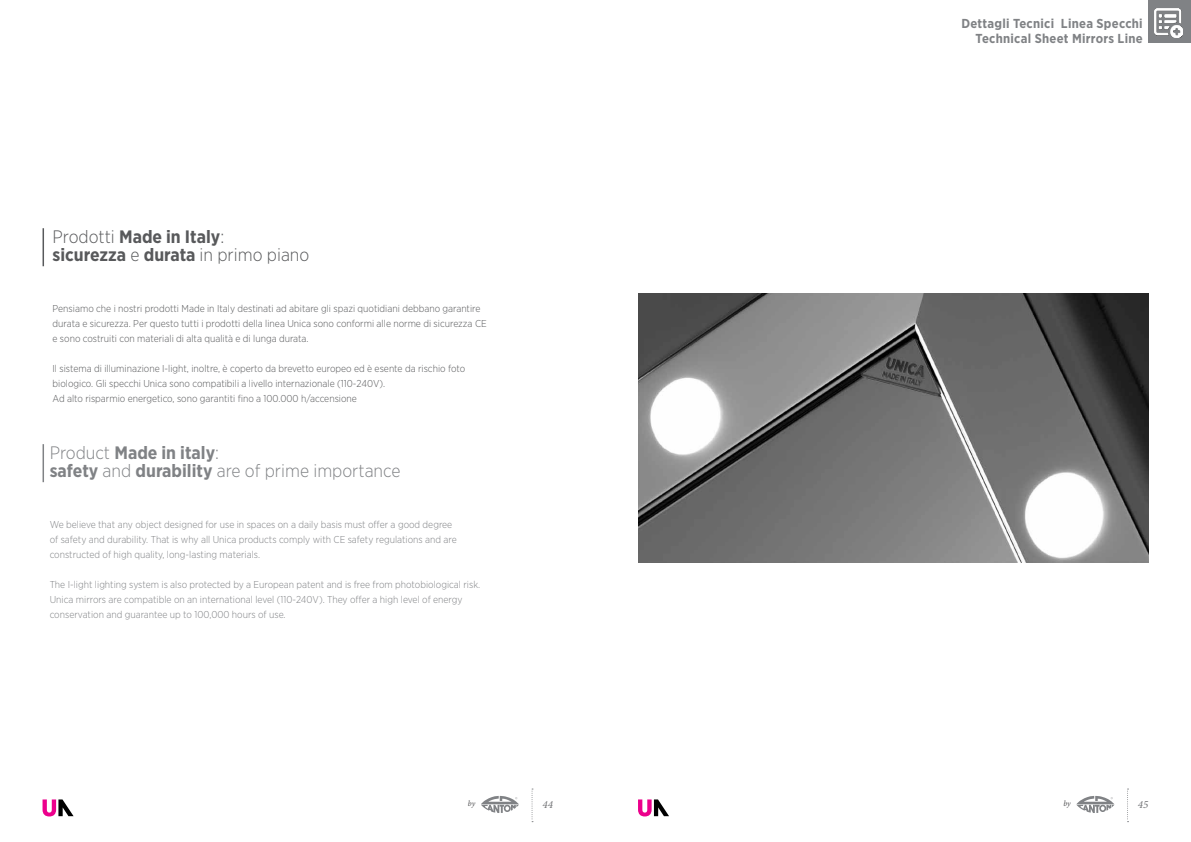
<style>
.page{position:relative;width:1191px;height:842px;background:#fff}
.page>*{position:absolute;margin:0;border:0;box-sizing:border-box;transform-origin:0 0}
.t1{font:300 18px/18px "Gotham Narrow";color:#808285}
.t2{font:700 18px/18px "Gotham Narrow";color:#58595b}
.t3{font:700 13px/15px "Gotham Narrow";letter-spacing:.02em;color:#808285;text-align:right}
.t4{font:italic 11px "Minion Pro";color:#717275}
.t5{font:300 10px/15px "Gotham Narrow";color:#58595b}
.t6{font:300 10px/15px "Gotham Narrow";color:#808285}
.t7{font:italic 8px "Minion Pro";color:#4d4d4f}
.s1{font-weight:300}
.s2{font-weight:700}
</style>
<div class="page">
<hr style="left:43px;top:228px;width:1px;height:38px;background:#58595b">
<hr style="left:43px;top:444px;width:1px;height:38px;background:#808285">
<img style="left:638px;top:293px;width:510px;height:270px">
<svg style="left:43px;top:799px;width:31px;height:17px"></svg>
<svg style="left:638px;top:799px;width:31px;height:17px"></svg>
<svg style="left:481px;top:796px;width:38px;height:17px"></svg>
<svg style="left:1076px;top:796px;width:38px;height:17px"></svg>
<svg style="left:531px;top:788px;width:2px;height:34px"></svg>
<svg style="left:1127px;top:788px;width:1px;height:34px"></svg>
<div style="left:1148px;top:0;width:43px;height:43px;background:#808285"></div>
<img style="left:1154px;top:9px;width:28px;height:28px">
<h1 class="t2" style="left:53px;top:227px;width:258px"><span class="s1">Prodotti</span> Made in Italy<span class="s1">:<br></span>sicurezza <span class="s1">e</span> durata <span class="s1">in primo piano</span></h1>
<p class="t5" style="left:53px;top:300px;width:436px">Pensiamo che i nostri prodotti Made in Italy destinati ad abitare gli spazi quotidiani debbano garantire durata e sicurezza. Per questo tutti i prodotti della linea Unica sono conformi alle norme di sicurezza CE e sono costruiti con materiali di alta qualità e di lunga durata.</p>
<p class="t5" style="left:53px;top:360px;width:414px">Il sistema di illuminazione I-light, inoltre, è coperto da brevetto europeo ed è esente da rischio foto biologico. Gli specchi Unica sono compatibili a livello internazionale (110-240V).<br>Ad alto risparmio energetico, sono garantiti fino a 100.000 h/accensione</p>
<h1 class="t1" style="left:50px;top:443px;width:352px">Product <span class="s2">Made in italy</span>:<br><span class="s2">safety</span> and <span class="s2">durability</span> are of prime importance</h1>
<p class="t6" style="left:50px;top:516px;width:408px">We believe that any object designed for use in spaces on a daily basis must offer a good degree of safety and durability. That is why all Unica products comply with CE safety regulations and are constructed of high quality, long-lasting materials.</p>
<p class="t6" style="left:50px;top:576px;width:432px">The I-light lighting system is also protected by a European patent and is free from photobiological risk.<br>Unica mirrors are compatible on an international level (110-240V). They offer a high level of energy conservation and guarantee up to 100,000 hours of use.</p>
<h2 class="t3" style="left:961px;top:15px;width:183px">Dettagli Tecnici Linea Specchi<br>Technical Sheet Mirrors Line</h2>
<p class="t7" style="left:468px;top:798px;width:9px">by</p>
<p class="t4" style="left:542px;top:797px;width:12px">44</p>
<p class="t7" style="left:1063px;top:798px;width:9px">by</p>
<p class="t4" style="left:1138px;top:797px;width:12px">45</p>
</div>
